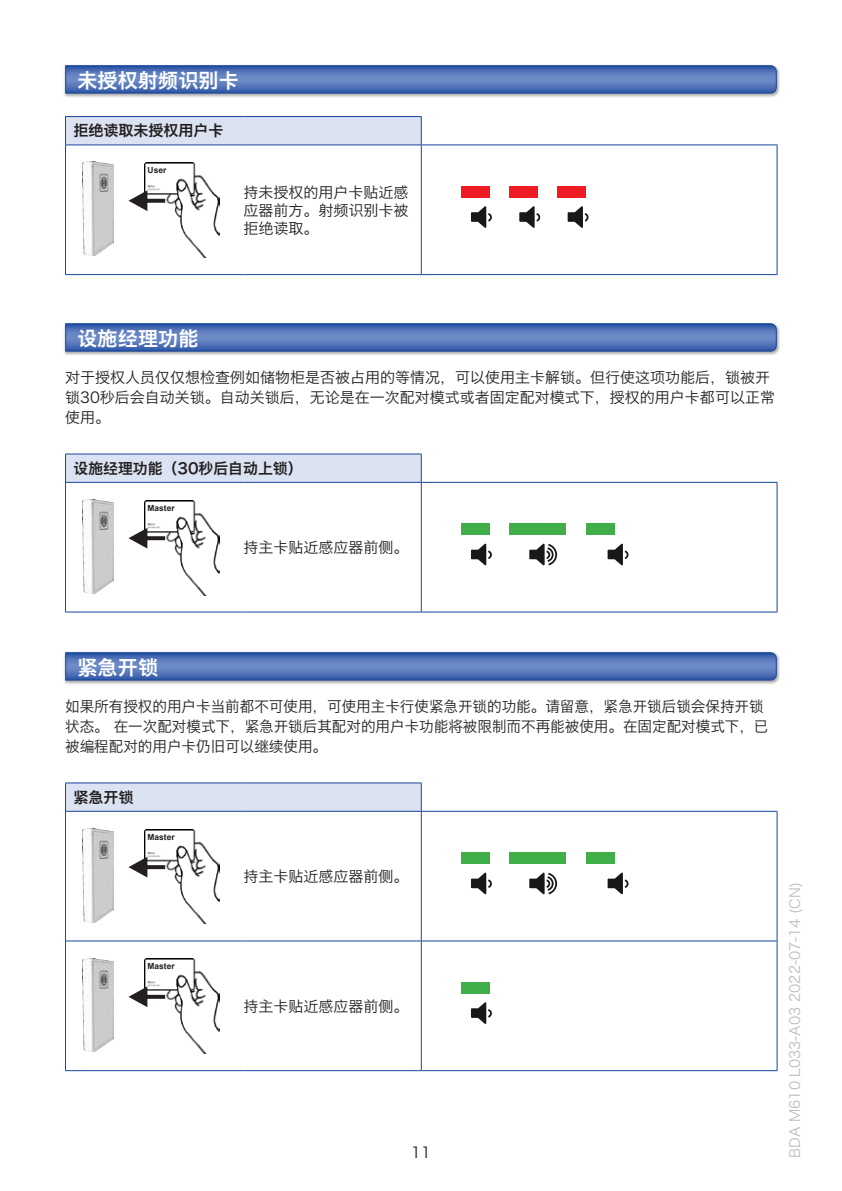
<style>
.page{position:relative;width:842px;height:1191px;background:#fff}
.page>*{position:absolute;margin:0;border:0;box-sizing:border-box;transform-origin:0 0}
.t1{font:20px "Hiragino Sans GB W6";letter-spacing:.01em;color:#fff}
.t2{font:15px/20px "Hiragino Sans GB W3";color:#231f20}
.t3{font:15px "Hiragino Sans GB W6";color:#231f20}
.t4{font:14px "Hiragino Sans GB W3";color:#bcbdc0}
.t5{font:700 8.4px "Arial";color:#231f20}
</style>
<div class="page">
<div style="left:63px;top:64px;width:717px;height:34px;background:#231f20;opacity:.4"></div>
<svg style="left:65px;top:65px;width:712px;height:29px"></svg>
<svg style="left:66px;top:117px;width:711px;height:157px"></svg>
<div style="left:421px;top:145px;width:356px;height:129px;background:#fff"></div>
<hr style="left:65px;top:116px;width:178px;height:1px;background:#18469d">
<svg style="left:65px;top:117px;width:1px;height:28px"></svg>
<hr style="left:243px;top:116px;width:179px;height:1px;background:#18469d">
<svg style="left:421px;top:117px;width:1px;height:28px"></svg>
<hr style="left:65px;top:145px;width:178px;height:1px;background:#18469d">
<hr style="left:65px;top:145px;width:1px;height:129px;background:#18469d">
<hr style="left:243px;top:145px;width:178px;height:1px;background:#18469d">
<hr style="left:421px;top:145px;width:356px;height:1px;background:#18469d">
<hr style="left:421px;top:145px;width:1px;height:129px;background:#18469d">
<hr style="left:777px;top:145px;width:1px;height:129px;background:#18469d">
<hr style="left:65px;top:274px;width:178px;height:1px;background:#18469d">
<hr style="left:243px;top:274px;width:178px;height:1px;background:#18469d">
<hr style="left:421px;top:274px;width:356px;height:1px;background:#18469d">
<img style="left:144px;top:163px;width:75px;height:94px">
<img style="left:83px;top:162px;width:31px;height:94px">
<svg style="left:129px;top:190px;width:36px;height:21px"></svg>
<div style="left:148px;top:166px;width:43px;height:10px;background:#fff"></div>
<div style="left:461px;top:186px;width:28px;height:11px;background:#ee1d23"></div>
<div style="left:509px;top:186px;width:29px;height:11px;background:#ee1d23"></div>
<div style="left:558px;top:186px;width:28px;height:11px;background:#ee1d23"></div>
<svg style="left:471px;top:206px;width:21px;height:22px"></svg>
<svg style="left:519px;top:206px;width:21px;height:22px"></svg>
<svg style="left:568px;top:206px;width:21px;height:22px"></svg>
<svg style="left:66px;top:455px;width:711px;height:156px"></svg>
<div style="left:421px;top:482px;width:356px;height:130px;background:#fff"></div>
<hr style="left:65px;top:454px;width:178px;height:1px;background:#18469d">
<svg style="left:65px;top:454px;width:1px;height:28px"></svg>
<hr style="left:243px;top:454px;width:179px;height:1px;background:#18469d">
<svg style="left:421px;top:454px;width:1px;height:28px"></svg>
<hr style="left:65px;top:482px;width:178px;height:1px;background:#18469d">
<hr style="left:65px;top:482px;width:1px;height:130px;background:#18469d">
<hr style="left:243px;top:482px;width:178px;height:1px;background:#18469d">
<hr style="left:421px;top:482px;width:356px;height:1px;background:#18469d">
<hr style="left:421px;top:482px;width:1px;height:130px;background:#18469d">
<hr style="left:777px;top:482px;width:1px;height:130px;background:#18469d">
<hr style="left:65px;top:611px;width:178px;height:1px;background:#18469d">
<hr style="left:243px;top:611px;width:178px;height:1px;background:#18469d">
<hr style="left:421px;top:611px;width:356px;height:1px;background:#18469d">
<img style="left:144px;top:500px;width:75px;height:95px">
<img style="left:83px;top:499px;width:31px;height:94px">
<svg style="left:129px;top:528px;width:36px;height:20px"></svg>
<div style="left:148px;top:503px;width:43px;height:11px;background:#fff"></div>
<div style="left:461px;top:523px;width:28px;height:12px;background:#40ae49"></div>
<div style="left:509px;top:523px;width:57px;height:12px;background:#40ae49"></div>
<div style="left:586px;top:523px;width:28px;height:12px;background:#40ae49"></div>
<svg style="left:471px;top:543px;width:21px;height:22px"></svg>
<svg style="left:529px;top:543px;width:28px;height:22px"></svg>
<svg style="left:608px;top:543px;width:21px;height:22px"></svg>
<div style="left:63px;top:322px;width:717px;height:34px;background:#231f20;opacity:.4"></div>
<svg style="left:65px;top:323px;width:712px;height:29px"></svg>
<div style="left:63px;top:651px;width:717px;height:34px;background:#231f20;opacity:.4"></div>
<svg style="left:65px;top:651px;width:712px;height:30px"></svg>
<svg style="left:66px;top:783px;width:711px;height:287px"></svg>
<svg style="left:422px;top:812px;width:355px;height:258px"></svg>
<hr style="left:65px;top:782px;width:178px;height:1px;background:#18469d">
<svg style="left:65px;top:783px;width:1px;height:28px"></svg>
<hr style="left:243px;top:782px;width:179px;height:1px;background:#18469d">
<svg style="left:421px;top:783px;width:1px;height:28px"></svg>
<hr style="left:65px;top:811px;width:178px;height:1px;background:#18469d">
<hr style="left:65px;top:811px;width:1px;height:129px;background:#18469d">
<hr style="left:243px;top:811px;width:178px;height:1px;background:#18469d">
<hr style="left:421px;top:811px;width:356px;height:1px;background:#18469d">
<hr style="left:421px;top:811px;width:1px;height:129px;background:#18469d">
<hr style="left:777px;top:811px;width:1px;height:129px;background:#18469d">
<hr style="left:65px;top:940px;width:178px;height:1px;background:#18469d">
<hr style="left:65px;top:941px;width:1px;height:129px;background:#18469d">
<hr style="left:243px;top:940px;width:178px;height:1px;background:#18469d">
<hr style="left:421px;top:940px;width:356px;height:1px;background:#18469d">
<hr style="left:421px;top:941px;width:1px;height:129px;background:#18469d">
<hr style="left:777px;top:941px;width:1px;height:129px;background:#18469d">
<hr style="left:65px;top:1070px;width:178px;height:1px;background:#18469d">
<hr style="left:243px;top:1070px;width:178px;height:1px;background:#18469d">
<hr style="left:421px;top:1070px;width:356px;height:1px;background:#18469d">
<img style="left:144px;top:829px;width:75px;height:95px">
<img style="left:83px;top:828px;width:31px;height:94px">
<svg style="left:129px;top:856px;width:36px;height:21px"></svg>
<div style="left:148px;top:832px;width:43px;height:10px;background:#fff"></div>
<div style="left:461px;top:852px;width:28px;height:12px;background:#40ae49"></div>
<div style="left:509px;top:852px;width:57px;height:12px;background:#40ae49"></div>
<div style="left:586px;top:852px;width:28px;height:12px;background:#40ae49"></div>
<svg style="left:471px;top:872px;width:21px;height:22px"></svg>
<svg style="left:529px;top:872px;width:28px;height:22px"></svg>
<svg style="left:608px;top:872px;width:21px;height:22px"></svg>
<img style="left:144px;top:958px;width:75px;height:95px">
<img style="left:83px;top:958px;width:31px;height:94px">
<svg style="left:129px;top:986px;width:36px;height:21px"></svg>
<div style="left:148px;top:961px;width:43px;height:11px;background:#fff"></div>
<div style="left:461px;top:982px;width:28px;height:11px;background:#40ae49"></div>
<svg style="left:471px;top:1002px;width:21px;height:22px"></svg>
<h1 class="t1" style="left:77px;top:67px;width:163px">未授权射频识别卡</h1>
<p class="t3" style="left:73px;top:121px;width:151px">拒绝读取未授权用户卡</p>
<p class="t5" style="left:148px;top:165px;width:20px">User</p>
<p class="t2" style="left:243px;top:183px;width:166px;line-height:18px;text-align:justify">持未授权的用户卡贴近感应器前方。射频识别卡被拒绝读取。</p>
<h1 class="t1" style="left:77px;top:325px;width:122px">设施经理功能</h1>
<p class="t2" style="left:65px;top:367px;width:711px">对于授权人员仅仅想检查例如储物柜是否被占用的等情况，可以使用主卡解锁。但行使这项功能后，锁被开锁30秒后会自动关锁。自动关锁后，无论是在一次配对模式或者固定配对模式下，授权的用户卡都可以正常使用。</p>
<p class="t3" style="left:73px;top:458px;width:231px">设施经理功能（30秒后自动上锁）</p>
<p class="t5" style="left:148px;top:503px;width:29px">Master</p>
<p class="t2" style="left:243px;top:537px;width:166px">持主卡贴近感应器前侧。</p>
<h1 class="t1" style="left:77px;top:654px;width:82px">紧急开锁</h1>
<p class="t2" style="left:65px;top:696px;width:705px">如果所有授权的用户卡当前都不可使用，可使用主卡行使紧急开锁的功能。请留意，紧急开锁后锁会保持开锁状态。 在一次配对模式下，紧急开锁后其配对的用户卡功能将被限制而不再能被使用。在固定配对模式下，已被编程配对的用户卡仍旧可以继续使用。</p>
<p class="t3" style="left:73px;top:787px;width:61px">紧急开锁</p>
<p class="t5" style="left:148px;top:832px;width:29px">Master</p>
<p class="t2" style="left:243px;top:866px;width:166px">持主卡贴近感应器前侧。</p>
<p class="t5" style="left:148px;top:961px;width:29px">Master</p>
<p class="t2" style="left:243px;top:995px;width:166px">持主卡贴近感应器前侧。</p>
<p class="t2" style="left:411px;top:1141px;width:21px">11</p>
<p class="t4" style="left:786px;top:1157px;width:277px;rotate:-90deg">BDA M610 L033-A03 2022-07-14 (CN)</p>
</div>
